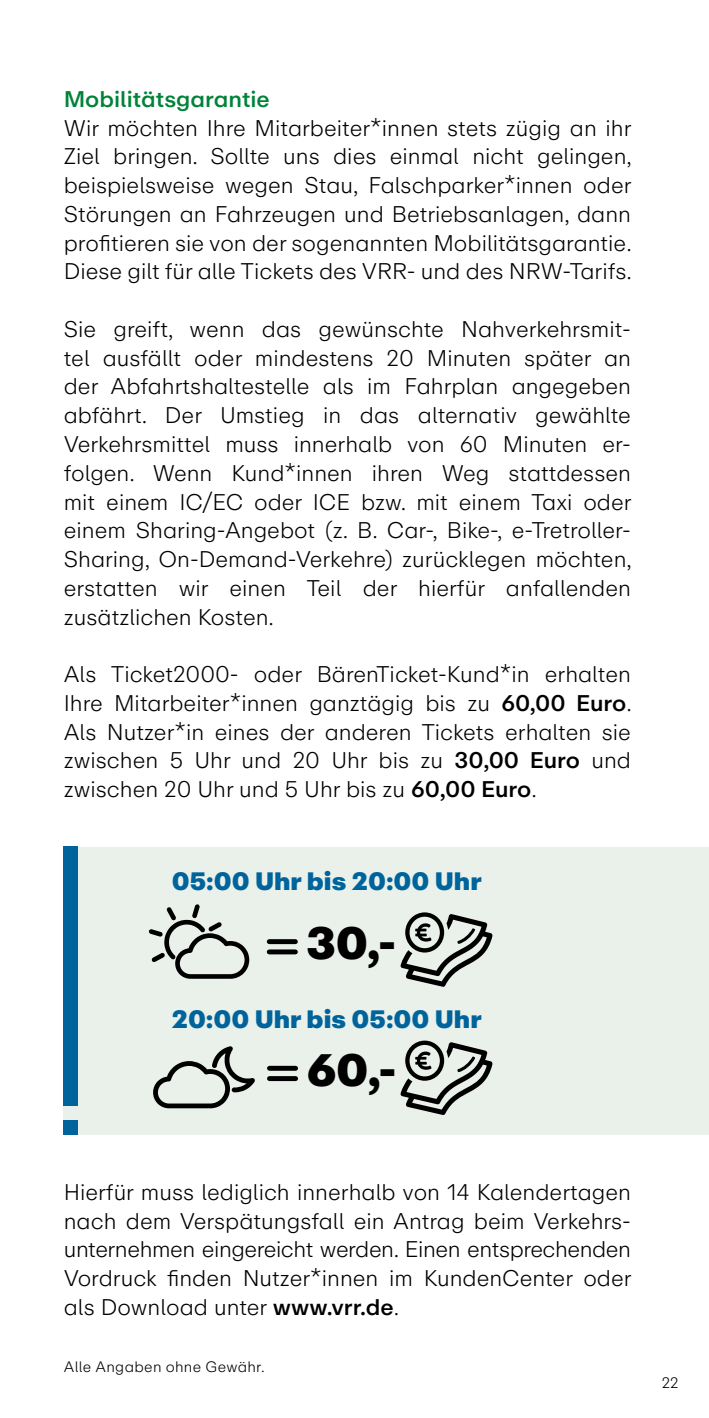
<style>
.page{position:relative;width:709px;height:1418px;background:#fff}
.page>*{position:absolute;margin:0;border:0;box-sizing:border-box;transform-origin:0 0}
.t1{font:900 45px "ABC Repro";color:#000}
.t2{font:900 25px "ABC Repro";color:#00649c}
.t3{font:300 22.5px/28.8px "ABC Repro";color:#000;text-align:justify}
.t4{font:500 22.5px "ABC Repro";color:#008339}
.t5{font:300 15px "ABC Repro";letter-spacing:.02em;color:#000}
.s1{font-weight:500}
</style>
<div class="page">
<div style="left:64px;top:846px;width:645px;height:288px;background:#e9f1ea"></div>
<div style="left:64px;top:846px;width:14px;height:259px;background:#00649c"></div>
<div style="left:64px;top:1120px;width:14px;height:14px;background:#00649c"></div>
<svg style="left:149px;top:904px;width:100px;height:74px"></svg>
<svg style="left:400px;top:912px;width:92px;height:75px"></svg>
<div style="left:269px;top:939px;width:26px;height:5px;background:#000"></div>
<div style="left:269px;top:949px;width:26px;height:5px;background:#000"></div>
<svg style="left:400px;top:1040px;width:92px;height:75px"></svg>
<svg style="left:153px;top:1046px;width:102px;height:62px"></svg>
<div style="left:269px;top:1065px;width:26px;height:5px;background:#000"></div>
<div style="left:269px;top:1076px;width:26px;height:5px;background:#000"></div>
<p class="t4" style="left:64px;top:84px;width:208px">Mobilitätsgarantie</p>
<p class="t3" style="left:64px;top:113px;width:569px">Wir möchten Ihre Mitarbeiter*innen stets zügig an ihr Ziel bringen. Sollte uns dies einmal nicht gelingen, beispielsweise wegen Stau, Falschparker*innen oder Störungen an Fahrzeugen und Betriebsanlagen, dann profitieren sie von der sogenannten Mobilitätsgarantie.<br>Diese gilt für alle Tickets des VRR- und des NRW-Tarifs.</p>
<p class="t3" style="left:64px;top:315px;width:569px">Sie greift, wenn das gewünschte Nahverkehrsmit&shy;tel ausfällt oder mindestens 20 Minuten später an der Abfahrtshaltestelle als im Fahrplan angegeben abfährt. Der Umstieg in das alternativ gewählte Verkehrsmittel muss innerhalb von 60 Minuten er&shy;folgen. Wenn Kund*innen ihren Weg stattdessen mit einem IC/EC oder ICE bzw. mit einem Taxi oder einem Sharing-Angebot (z. B. Car-, Bike-, e-Tretroller-Sharing, On-Demand-Verkehre) zurücklegen möchten, erstatten wir einen Teil der hierfür anfallenden zusätzlichen Kosten.</p>
<p class="t3" style="left:64px;top:660px;width:569px">Als Ticket2000- oder BärenTicket-Kund*in erhalten Ihre Mitarbeiter*innen ganztägig bis zu <span class="s1">60,00 Euro</span>.<br>Als Nutzer*in eines der anderen Tickets erhalten sie zwischen 5 Uhr und 20 Uhr bis zu <span class="s1">30,00 Euro</span> und zwischen 20 Uhr und 5 Uhr bis zu <span class="s1">60,00 Euro</span>.</p>
<p class="t2" style="left:172px;top:863px;width:311px">05:00 Uhr bis 20:00 Uhr</p>
<h1 class="t1" style="left:306px;top:912px;width:91px">30,-</h1>
<p class="t2" style="left:172px;top:1002px;width:311px">20:00 Uhr bis 05:00 Uhr</p>
<h1 class="t1" style="left:307px;top:1039px;width:91px">60,-</h1>
<p class="t3" style="left:64px;top:1177px;width:569px;text-align:left">Hierfü r muss lediglich innerhalb von 14 Kalendertagen nach dem Verspätungsfall ein Antrag beim Verkehrs&shy;unternehmen eingereicht werden. Einen entsprechen den Vordruck finden Nutzer*innen im Kunden Center oder als Download unter <span class="s1">www.vrr.de</span>.</p>
<p class="t5" style="left:64px;top:1357px;width:202px">Alle Angaben ohne Gewähr.</p>
<p class="t5" style="left:661px;top:1373px;width:18px">22</p>
</div>
